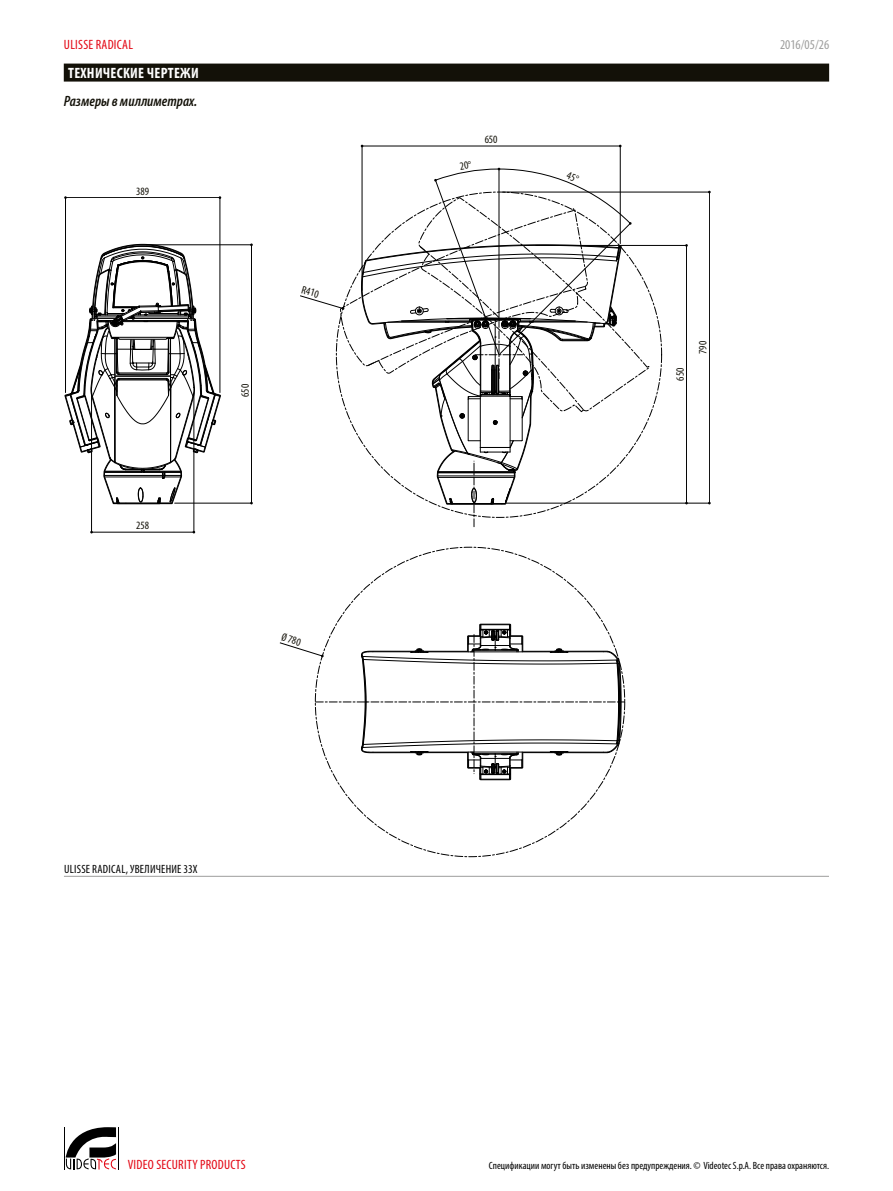
<style>
.page{position:relative;width:893px;height:1191px;background:#fff}
.page>*{position:absolute;margin:0;border:0;box-sizing:border-box;transform-origin:0 0}
.t1{font:italic 600 condensed 15px "Myriad Pro";color:#131108}
.t2{font:700 condensed 15px "Myriad Pro";letter-spacing:.02em;color:#fff}
.t3{font:condensed 13.5px "Myriad Pro";letter-spacing:.02em;color:#e30613}
.t4{font:condensed 13.5px "Myriad Pro";color:#9d9d9c}
.t5{font:condensed 12px "Myriad Pro";letter-spacing:.02em;color:#000}
.t6{font:condensed 11.25px "Myriad Pro";color:#131108}
.t7{font:condensed 10.5px "Myriad Pro";color:#000}
</style>
<div class="page">
<hr style="left:64px;top:1127px;width:1px;height:42px;background:#000">
<hr style="left:118px;top:1127px;width:1px;height:42px;background:#000">
<svg style="left:66px;top:1127px;width:50px;height:42px"></svg>
<div style="left:64px;top:64px;width:765px;height:18px;background:#131108"></div>
<svg style="left:64px;top:244px;width:157px;height:265px"></svg>
<hr style="left:506px;top:503px;width:203px;height:1px;background:#000">
<hr style="left:91px;top:393px;width:1px;height:139px;background:#000">
<hr style="left:194px;top:393px;width:1px;height:139px;background:#000">
<hr style="left:92px;top:532px;width:102px;height:1px;background:#000">
<hr style="left:175px;top:503px;width:76px;height:1px;background:#000">
<hr style="left:146px;top:244px;width:105px;height:1px;background:#000">
<hr style="left:251px;top:245px;width:1px;height:258px;background:#000">
<hr style="left:620px;top:146px;width:1px;height:98px;background:#000">
<hr style="left:362px;top:146px;width:1px;height:144px;background:#000">
<hr style="left:362px;top:146px;width:258px;height:1px;background:#000">
<hr style="left:536px;top:245px;width:150px;height:1px;background:#000">
<hr style="left:686px;top:245px;width:1px;height:258px;background:#000">
<hr style="left:503px;top:192px;width:206px;height:1px;background:#000">
<hr style="left:709px;top:192px;width:1px;height:311px;background:#000">
<svg style="left:280px;top:623px;width:345px;height:157px"></svg>
<hr style="left:65px;top:198px;width:1px;height:194px;background:#000">
<hr style="left:220px;top:198px;width:1px;height:194px;background:#000">
<hr style="left:66px;top:197px;width:154px;height:1px;background:#000">
<hr style="left:64px;top:876px;width:765px;height:1px;background:#9d9d9c">
<svg style="left:300px;top:160px;width:332px;height:367px"></svg>
<p class="t3" style="left:64px;top:37px;width:71px">ULISSE RADICAL</p>
<p class="t4" style="left:780px;top:37px;width:51px">2016/05/26</p>
<h1 class="t2" style="left:68px;top:64px;width:132px">ТЕХНИЧЕСКИЕ ЧЕРТЕЖИ</h1>
<h1 class="t1" style="left:64px;top:93px;width:135px">Размеры в миллиметрах.</h1>
<p class="t6" style="left:136px;top:185px;width:14px">389</p>
<p class="t6" style="left:239px;top:397px;width:14px;rotate:-90deg">650</p>
<p class="t6" style="left:304px;top:283px;width:19px;rotate:17deg">R410</p>
<p class="t6" style="left:136px;top:519px;width:14px">258</p>
<p class="t6" style="left:284px;top:631px;width:21px;rotate:17deg">Ø 780</p>
<p class="t5" style="left:64px;top:861px;width:135px">ULISSE RADICAL, УВЕЛИЧЕНИЕ 33X</p>
<p class="t6" style="left:485px;top:133px;width:14px">650</p>
<p class="t6" style="left:674px;top:381px;width:14px;rotate:-90deg">650</p>
<p class="t6" style="left:697px;top:354px;width:14px;rotate:-90deg">790</p>
<p class="t3" style="left:128px;top:1156px;width:119px">VIDEO SECURITY PRODUCTS</p>
<p class="t7" style="left:489px;top:1159px;width:342px">Спецификации могут быть изменены без предупреждения. © Videotec S.p.A. Все права охраняются.</p>
</div>
